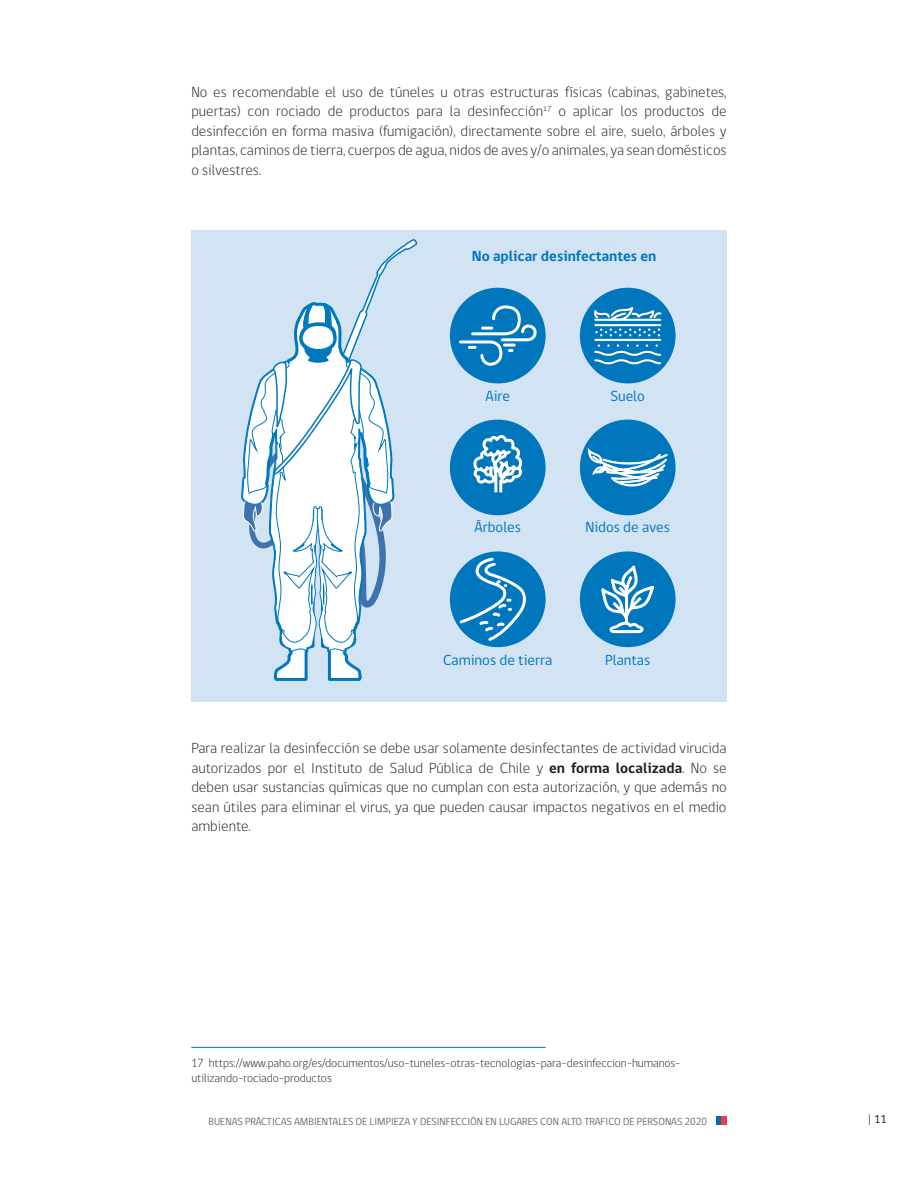
<style>
.page{position:relative;width:918px;height:1188px;background:#fff}
.page>*{position:absolute;margin:0;border:0;box-sizing:border-box;transform-origin:0 0}
.Balotas{font:300 15px/19.5px "gob CL";color:#231f20;text-align:justify}
.t1{font:15px "gob CL";color:#0076bd}
.Balotas-2{font:700 15px "gob CL";color:#0076bd}
.t2{font:300 12px/15px "gob CL";letter-spacing:-.005em;color:#231f20}
.t3{font:12px "gob CL";color:#231f20}
.t4{font:10.5px "gob CL";color:#6c6d70}
.s1{font-weight:700}
</style>
<div class="page">
<hr style="left:191px;top:1047px;width:355px;height:1px;background:#0076bd">
<div style="left:191px;top:230px;width:536px;height:471px;background:#d2e3f4"></div>
<svg style="left:241px;top:484px;width:121px;height:197px"></svg>
<svg style="left:242px;top:239px;width:176px;height:413px"></svg>
<div style="left:450px;top:288px;width:96px;height:95px;background:#0076bd;border-radius:50%"></div>
<svg style="left:457px;top:304px;width:81px;height:63px"></svg>
<div style="left:580px;top:288px;width:96px;height:95px;background:#0076bd;border-radius:50%"></div>
<hr style="left:594px;top:324px;width:67px;height:2px;background:#fff">
<hr style="left:594px;top:339px;width:67px;height:2px;background:#fff">
<svg style="left:595px;top:328px;width:65px;height:8px"></svg>
<svg style="left:594px;top:344px;width:67px;height:20px"></svg>
<svg style="left:594px;top:307px;width:68px;height:14px"></svg>
<div style="left:450px;top:420px;width:96px;height:95px;background:#0076bd;border-radius:50%"></div>
<svg style="left:473px;top:435px;width:49px;height:58px"></svg>
<div style="left:580px;top:420px;width:96px;height:95px;background:#0076bd;border-radius:50%"></div>
<svg style="left:588px;top:448px;width:80px;height:38px"></svg>
<div style="left:450px;top:551px;width:96px;height:96px;background:#0076bd;border-radius:50%"></div>
<svg style="left:457px;top:556px;width:72px;height:87px"></svg>
<div style="left:580px;top:551px;width:96px;height:96px;background:#0076bd;border-radius:50%"></div>
<svg style="left:596px;top:558px;width:60px;height:76px"></svg>
<div style="left:721px;top:1116px;width:6px;height:9px;background:#ee3d43"></div>
<svg style="left:717px;top:1116px;width:4px;height:9px"></svg>
<p class="Balotas" style="left:191px;top:82px;width:537px">No es recomendable el uso de túneles u otras estructuras físicas (cabinas, gabinetes, puertas) con rociado de productos para la desinfección<sup>17</sup> o aplicar los productos de desinfección en forma masiva (fumigación), directamente sobre el aire, suelo, árboles y plantas, caminos de tierra, cuerpos de agua, nidos de aves y/o animales, ya sean domésticos o silvestres.</p>
<p class="Balotas-2" style="left:472px;top:246px;width:186px">No aplicar desinfectantes en</p>
<p class="t1" style="left:486px;top:386px;width:26px">Aire</p>
<p class="t1" style="left:610px;top:386px;width:36px">Suelo</p>
<p class="t1" style="left:474px;top:517px;width:48px">Árboles</p>
<p class="t1" style="left:586px;top:517px;width:86px">Nidos de aves</p>
<p class="t1" style="left:443px;top:649px;width:111px">Caminos de tierra</p>
<p class="t1" style="left:605px;top:649px;width:47px">Plantas</p>
<p class="Balotas" style="left:191px;top:739px;width:537px">Para realizar la desinfección se debe usar solamente desinfectantes de actividad virucida autorizados por el Instituto de Salud Pública de Chile y <span class="s1">en forma localizada</span>. No se deben usar sustancias químicas que no cumplan con esta autorización, y que además no sean útiles para eliminar el virus, ya que pueden causar impactos negativos en el medio ambiente.</p>
<p class="t2" style="left:191px;top:1055px;width:491px">17 https://www.paho.org/es/documentos/uso-tuneles-otras-tecnologias-para-desinfeccion-humanos&shy;utilizando-rociado-productos</p>
<p class="t4" style="left:208px;top:1114px;width:500px">BUENAS PRÁCTICAS AMBIENTALES DE LIMPIEZA Y DESINFECCIÓN EN LUGARES CON ALTO TRAFICO DE PERSONAS 2020</p>
<p class="t3" style="left:868px;top:1110px;width:21px">| 11</p>
</div>
